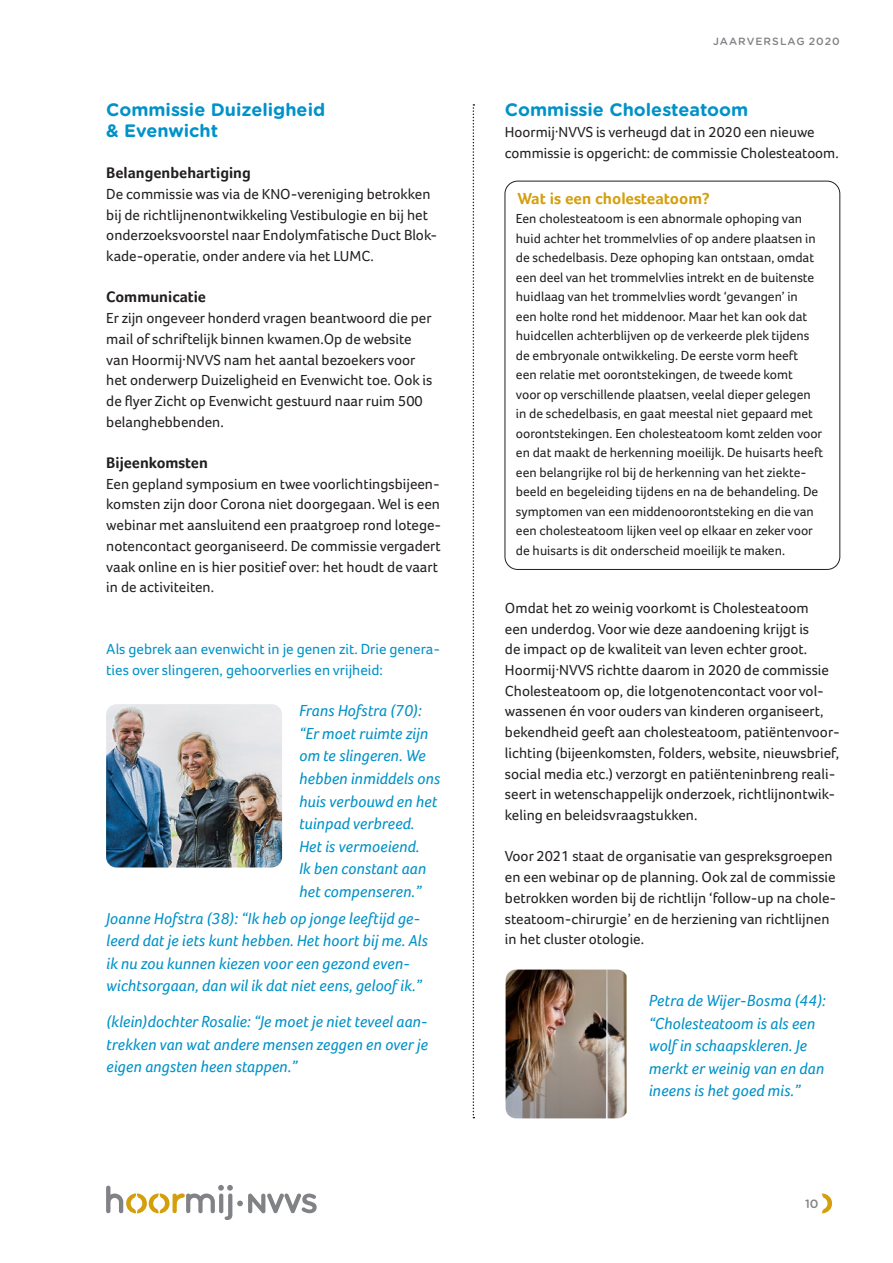
<style>
.page{position:relative;width:893px;height:1263px;background:#fff}
.page>*{position:absolute;margin:0;border:0;box-sizing:border-box;transform-origin:0 0}
.algemeen_kopje{font:700 18px/20.7px "Gotham Rounded";color:#0092c8}
.quote{font:italic 16.5px/22.5px "Foco";color:#0092c8}
.kopje{font:700 16.5px "Foco";color:#d49f0c}
.subsubkopje{font:700 15.75px "Foco";color:#231f20}
.plat{font:15px/20.7px "Foco";color:#231f20}
.plat-2{font:15px/20.7px "Foco";color:#0092c8}
.cursief{font:13.5px/19.5px "Foco";color:#231f20}
.t1{font:500 12px "Gotham Rounded";color:#808285}
.t2{font:500 10.5px "Gotham Rounded";letter-spacing:.1em;color:#808285}
</style>
<div class="page">
<svg style="left:106px;top:1185px;width:211px;height:35px"></svg>
<svg style="left:822px;top:1193px;width:10px;height:20px"></svg>
<img style="left:506px;top:969px;width:121px;height:149px">
<img style="left:106px;top:704px;width:176px;height:163px">
<svg style="left:473px;top:104px;width:1px;height:1014px"></svg>
<div style="left:505px;top:181px;width:335px;height:389px;border:1px solid #231f20;border-radius:13px"></div>
<p class="algemeen_kopje" style="left:106px;top:99px;width:220px">Commissie Duizeligheid &amp; Evenwicht</p>
<p class="subsubkopje" style="left:106px;top:164px;width:146px">Belangenbehartiging</p>
<p class="plat" style="left:106px;top:183px;width:332px">De commissie was via de KNO-vereniging betrokken bij de richtlijnenontwikkeling Vestibulogie en bij het onderzoeksvoorstel naar Endolymfatische Duct Blok&shy;kade-operatie, onder andere via het LUMC.</p>
<p class="subsubkopje" style="left:106px;top:288px;width:101px">Communicatie</p>
<p class="plat" style="left:106px;top:308px;width:327px">Er zijn ongeveer honderd vragen beantwoord die per mail of schriftelijk binnen kwamen.Op de website van Hoormij∙NVVS nam het aantal bezoekers voor het onderwerp Duizeligheid en Evenwicht toe. Ook is de flyer Zicht op Evenwicht gestuurd naar ruim 500 belanghebbenden.</p>
<p class="subsubkopje" style="left:106px;top:453px;width:103px">Bijeenkomsten</p>
<p class="plat" style="left:106px;top:473px;width:336px">Een gepland symposium en twee voorlichtingsbijeen&shy;komsten zijn door Corona niet doorgegaan. Wel is een webinar met aansluitend een praatgroep rond lotege&shy;notencontact georganiseerd. De commissie vergadert vaak online en is hier positief over: het houdt de vaart in de activiteiten.</p>
<p class="plat-2" style="left:106px;top:639px;width:335px">Als gebrek aan evenwicht in je genen zit. Drie genera&shy;ties over slingeren, gehoorverlies en vrijheid:</p>
<p class="quote" style="left:299px;top:699px;width:143px">Frans Hofstra (70): “Er moet ruimte zijn om te slingeren. We hebben inmiddels ons huis verbouwd en het tuinpad verbreed.<br>Het is vermoeiend.<br>Ik ben constant aan het compenseren.”</p>
<p class="quote" style="left:106px;top:906px;width:323px">Joanne Hofstra (38): “Ik heb op jonge leeftijd ge&shy;leerd dat je iets kunt hebben. Het hoort bij me. Als ik nu zou kunnen kiezen voor een gezond even&shy;wichtsorgaan, dan wil ik dat niet eens, geloof ik.”</p>
<p class="quote" style="left:106px;top:1010px;width:323px;text-align:justify">(klein)dochter Rosalie: “Je moet je niet teveel aan&shy;trekken van wat andere mensen zeggen en over je eigen angsten heen stappen.”</p>
<p class="t2" style="left:713px;top:34px;width:128px">JAARVERSLAG 2020</p>
<p class="algemeen_kopje" style="left:505px;top:99px;width:245px">Commissie Cholesteatoom</p>
<p class="plat" style="left:505px;top:121px;width:335px">Hoormij·NVVS is verheugd dat in 2020 een nieuwe commissie is opgericht: de commissie Cholesteatoom.</p>
<p class="kopje" style="left:517px;top:189px;width:194px">Wat is een cholesteatoom?</p>
<p class="cursief" style="left:516px;top:209px;width:309px">Een cholesteatoom is een abnormale ophoping van huid achter het trommelvlies of op andere plaatsen in de schedelbasis. Deze ophoping kan ontstaan, omdat een deel van het trommelvlies intrekt en de buitenste huidlaag van het trommelvlies wordt ‘gevangen’ in<br>een holte rond het middenoor. Maar het kan ook dat huidcellen achterblijven op de verkeerde plek tijdens de embryonale ontwikkeling. De eerste vorm heeft<br>een relatie met oorontstekingen, de tweede komt<br>voor op verschillende plaatsen, veelal dieper gelegen in de schedelbasis, en gaat meestal niet gepaard met oorontstekingen. Een cholesteatoom komt zelden voor en dat maakt de herkenning moeilijk. De huisarts heeft een belangrijke rol bij de herkenning van het ziekte&shy;beeld en begeleiding tijdens en na de behandeling. De symptomen van een middenoorontsteking en die van een cholesteatoom lijken veel op elkaar en zeker voor de huisarts is dit onderscheid moeilijk te maken.</p>
<p class="plat" style="left:505px;top:597px;width:336px">Omdat het zo weinig voorkomt is Cholesteatoom<br>een underdog. Voor wie deze aandoening krijgt is<br>de impact op de kwaliteit van leven echter groot.<br>Hoormij∙NVVS richtte daarom in 2020 de commissie Cholesteatoom op, die lotgenotencontact voor vol&shy;wassenen én voor ouders van kinderen organiseert, bekendheid geeft aan cholesteatoom, patiëntenvoor&shy;lichting (bijeenkomsten, folders, website, nieuwsbrief, social media etc.) verzorgt en patiënteninbreng reali&shy;seert in wetenschappelijk onderzoek, richtlijnontwik&shy;keling en beleidsvraagstukken.</p>
<p class="plat" style="left:505px;top:846px;width:333px">Voor 2021 staat de organisatie van gespreksgroepen en een webinar op de planning. Ook zal de commissie betrokken worden bij de richtlijn ‘follow-up na chole&shy;steatoom-chirurgie’ en de herziening van richtlijnen in het cluster otologie.</p>
<p class="quote" style="left:649px;top:989px;width:178px">Petra de Wijer-Bosma (44): “Cholesteatoom is als een wolf in schaapskleren. Je merkt er weinig van en dan ineens is het goed mis.”</p>
<p class="t1" style="left:805px;top:1195px;width:15px">10</p>
</div>
